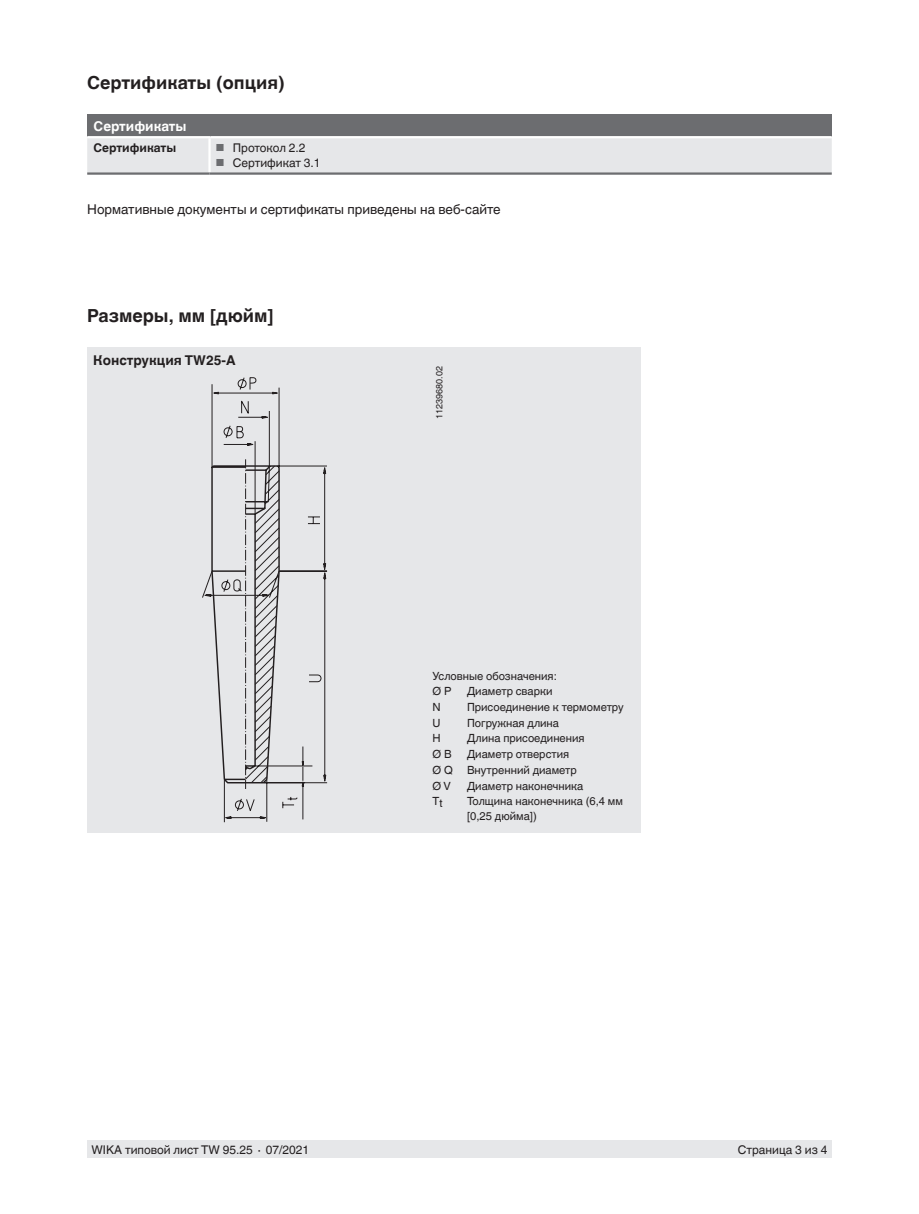
<style>
.page{position:relative;width:919px;height:1214px;background:#fff}
.page>*{position:absolute;margin:0;border:0;box-sizing:border-box;transform-origin:0 0}
.t1{font:700 18px "Helvetica World";color:#231f20}
.t2{font:13.5px "Helvetica World";color:#231f20}
.t3{font:700 13.5px "Helvetica World";color:#231f20}
.t4{font:700 13.5px "Helvetica World";color:#fff}
.t5{font:12px "Helvetica World";color:#231f20}
.t6{font:700 12px "Helvetica World";color:#231f20}
.t7{font:11.25px/15.8px "Helvetica World";color:#231f20}
.t8{font:9px "Helvetica World";color:#231f20}
.s1{font-size:10.2px;color:#6c6d70}
</style>
<div class="page">
<div style="left:87px;top:1140px;width:744px;height:17px;background:#e6e7e9"></div>
<div style="left:87px;top:347px;width:553px;height:485px;background:#e6e7e9"></div>
<div style="left:87px;top:115px;width:744px;height:22px;background:#6c6d70"></div>
<div style="left:87px;top:138px;width:744px;height:34px;background:#e6e7e9"></div>
<hr style="left:87px;top:136px;width:124px;height:2px;background:#fff">
<hr style="left:211px;top:136px;width:620px;height:2px;background:#fff">
<hr style="left:208px;top:138px;width:3px;height:34px;background:#fff">
<hr style="left:87px;top:172px;width:122px;height:3px;background:#6c6d70">
<hr style="left:209px;top:172px;width:622px;height:3px;background:#6c6d70">
<svg style="left:202px;top:377px;width:126px;height:446px"></svg>
<svg style="left:208px;top:398px;width:113px;height:422px"></svg>
<h1 class="t1" style="left:87px;top:73px;width:199px">Сертификаты (опция)</h1>
<p class="t4" style="left:94px;top:118px;width:94px">Сертификаты</p>
<p class="t6" style="left:94px;top:141px;width:84px">Сертификаты</p>
<p class="t5" style="left:216px;top:141px;width:91px"><span class="s1">■</span> Протокол 2.2</p>
<p class="t5" style="left:216px;top:156px;width:106px"><span class="s1">■</span> Сертификат 3.1</p>
<p class="t2" style="left:87px;top:201px;width:415px">Нормативные документы и сертификаты приведены на веб-сайте</p>
<h1 class="t1" style="left:87px;top:306px;width:188px">Размеры, мм [дюйм]</h1>
<p class="t3" style="left:93px;top:352px;width:144px">Конструкция TW25-A</p>
<p class="t8" style="left:434px;top:418px;width:54px;rotate:-90deg">11239680.02</p>
<p class="t7" style="left:432px;top:668px;width:126px">Условные обозначения:<br>Ø P</p>
<p class="t7" style="left:467px;top:683px;width:87px">Диаметр сварки</p>
<p class="t7" style="left:432px;top:699px;width:10px">N</p>
<p class="t7" style="left:467px;top:699px;width:158px">Присоединение к термометру</p>
<p class="t7" style="left:432px;top:715px;width:10px">U</p>
<p class="t7" style="left:467px;top:715px;width:93px">Погружная длина</p>
<p class="t7" style="left:432px;top:730px;width:10px">H</p>
<p class="t7" style="left:467px;top:730px;width:119px">Длина присоединения</p>
<p class="t7" style="left:432px;top:746px;width:21px">Ø B</p>
<p class="t7" style="left:467px;top:746px;width:104px">Диаметр отверстия</p>
<p class="t7" style="left:432px;top:762px;width:22px">Ø Q</p>
<p class="t7" style="left:467px;top:762px;width:111px">Внутренний диаметр</p>
<p class="t7" style="left:432px;top:778px;width:20px">Ø V</p>
<p class="t7" style="left:467px;top:778px;width:118px">Диаметр наконечника</p>
<p class="t7" style="left:432px;top:794px;width:11px">Tt</p>
<p class="t7" style="left:467px;top:794px;width:157px;line-height:15px">Толщина наконечника (6,4 мм [0,25 дюйма])</p>
<p class="t5" style="left:91px;top:1142px;width:219px">WIKA типовой лист TW 95.25 ∙ 07/2021</p>
<p class="t5" style="left:737px;top:1142px;width:91px">Страница 3 из 4</p>
</div>
